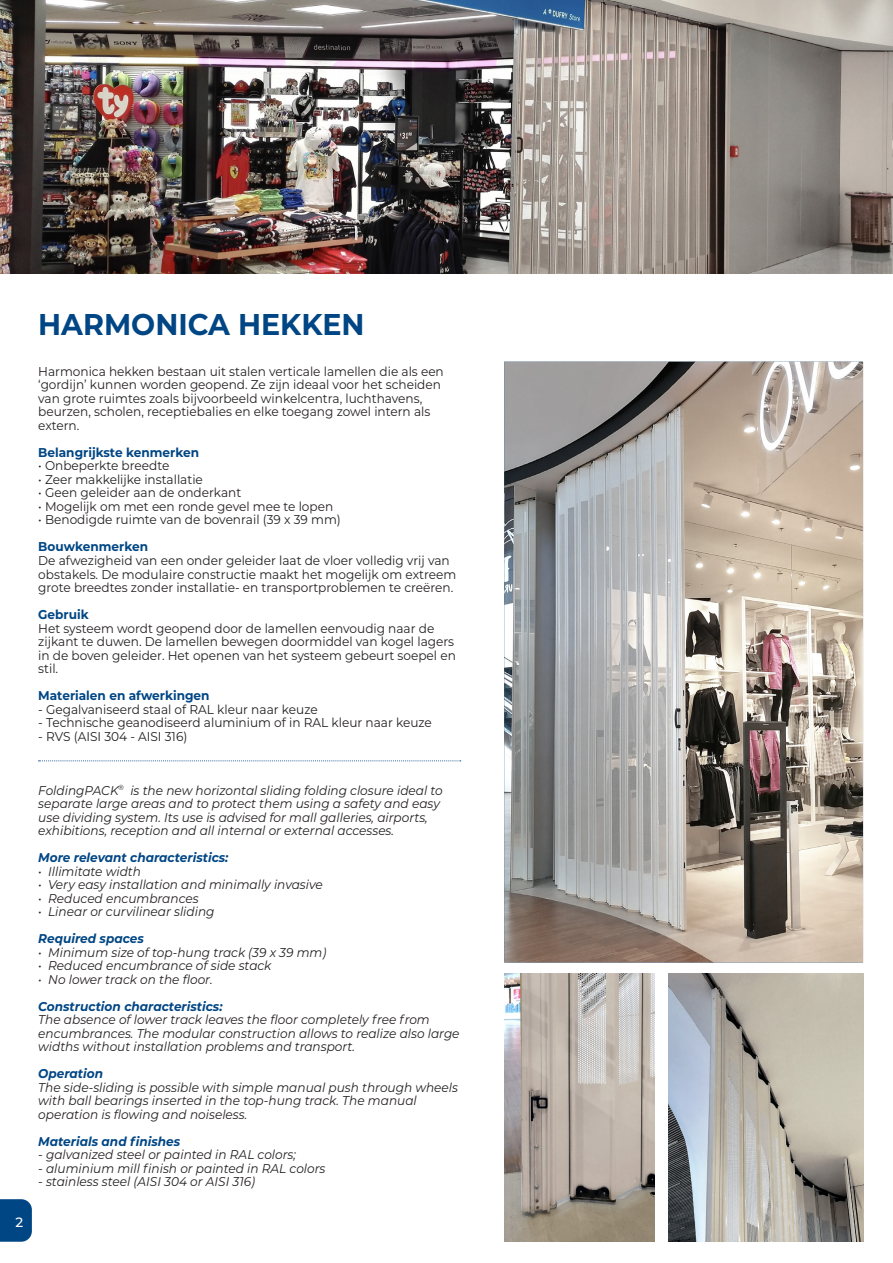
<style>
.page{position:relative;width:893px;height:1263px;background:#fff}
.page>*{position:absolute;margin:0;border:0;box-sizing:border-box;transform-origin:0 0}
.t1{font:700 30px "Montserrat";color:#004684;scale:.95 1}
.t2{font:500 13.5px "Montserrat";color:#fff}
.t3{font:12.75px/13.5px "Montserrat";color:#231f20;scale:.95 1}
.t4{font:italic 12.75px/13.5px "Montserrat";color:#231f20;scale:.95 1}
.t5{font:italic 700 12.75px "Montserrat";color:#004684;scale:.95 1}
.t6{font:700 12.75px "Montserrat";color:#004684;scale:.95 1}
</style>
<div class="page">
<svg style="left:0;top:1199px;width:32px;height:43px"></svg>
<img style="left:0;top:0;width:893px;height:274px">
<img style="left:504px;top:362px;width:359px;height:600px">
<svg style="left:39px;top:761px;width:422px;height:1px"></svg>
<img style="left:669px;top:973px;width:194px;height:269px">
<img style="left:504px;top:973px;width:151px;height:269px">
<p class="t1" style="left:38px;top:303px;width:345px">HARMONICA HEKKEN</p>
<p class="t3" style="left:38px;top:364px;width:428px">Harmonica hekken bestaan uit stalen verticale lamellen die als een ‘gordijn’ kunnen worden geopend. Ze zijn ideaal voor het scheiden van grote ruimtes zoals bijvoorbeeld winkelcentra, luchthavens, beurzen, scholen, receptiebalies en elke toegang zowel intern als extern.</p>
<p class="t6" style="left:38px;top:443px;width:171px">Belangrijkste kenmerken</p>
<p class="t3" style="left:38px;top:459px;width:140px">• Onbeperkte breedte</p>
<p class="t3" style="left:38px;top:472px;width:175px">• Zeer makkelijke installatie</p>
<p class="t3" style="left:38px;top:486px;width:215px">• Geen geleider aan de onderkant</p>
<p class="t3" style="left:38px;top:499px;width:312px">• Mogelijk om met een ronde gevel mee te lopen</p>
<p class="t3" style="left:38px;top:513px;width:320px">• Benodigde ruimte van de bovenrail (39 x 39 mm)</p>
<p class="t6" style="left:38px;top:538px;width:117px">Bouwkenmerken</p>
<p class="t3" style="left:38px;top:553px;width:435px">De afwezigheid van een onder geleider laat de vloer volledig vrij van</p>
<p class="t3" style="left:38px;top:567px;width:442px">obstakels. De modulaire constructie maakt het mogelijk om extreem grote breedtes zonder installatie- en transportproblemen te creëren.</p>
<p class="t6" style="left:38px;top:605px;width:55px">Gebruik</p>
<p class="t3" style="left:38px;top:621px;width:441px">Het systeem wordt geopend door de lamellen eenvoudig naar de zijkant te duwen. De lamellen bewegen doormiddel van kogel lagers in de boven geleider. Het openen van het systeem gebeurt soepel en stil.</p>
<p class="t6" style="left:38px;top:686px;width:182px">Materialen en afwerkingen</p>
<p class="t3" style="left:38px;top:702px;width:296px">- Gegalvaniseerd staal of RAL kleur naar keuze</p>
<p class="t3" style="left:38px;top:715px;width:416px">- Technische geanodiseerd aluminium of in RAL kleur naar keuze</p>
<p class="t3" style="left:38px;top:729px;width:158px">- RVS (AISI 304 - AISI 316)</p>
<p class="t2" style="left:16px;top:1213px;width:9px">2</p>
<p class="t4" style="left:38px;top:783px;width:427px">FoldingPACK<sup>®</sup> is the new horizontal sliding folding closure ideal to separate large areas and to protect them using a safety and easy use dividing system. Its use is advised for mall galleries, airports, exhibitions, reception and all internal or external accesses.</p>
<p class="t5" style="left:38px;top:848px;width:202px">More relevant characteristics:</p>
<p class="t4" style="left:38px;top:864px;width:110px">• Illimitate width</p>
<p class="t4" style="left:38px;top:877px;width:301px">• Very easy installation and minimally invasive</p>
<p class="t4" style="left:38px;top:891px;width:170px">• Reduced encumbrances</p>
<p class="t4" style="left:38px;top:904px;width:187px">• Linear or curvilinear sliding</p>
<p class="t5" style="left:38px;top:929px;width:113px">Required spaces</p>
<p class="t4" style="left:38px;top:945px;width:305px">• Minimum size of top-hung track (39 x 39 mm)</p>
<p class="t4" style="left:38px;top:958px;width:247px">• Reduced encumbrance of side stack</p>
<p class="t4" style="left:38px;top:972px;width:185px">• No lower track on the floor.</p>
<p class="t5" style="left:38px;top:997px;width:195px">Construction characteristics:</p>
<p class="t4" style="left:38px;top:1012px;width:445px">The absence of lower track leaves the floor completely free from encumbrances. The modular construction allows to realize also large widths without installation problems and transport.</p>
<p class="t5" style="left:38px;top:1064px;width:70px">Operation</p>
<p class="t4" style="left:38px;top:1080px;width:443px">The side-sliding is possible with simple manual push through wheels with ball bearings inserted in the top-hung track. The manual operation is flowing and noiseless.</p>
<p class="t5" style="left:38px;top:1132px;width:151px">Materials and finishes</p>
<p class="t4" style="left:38px;top:1147px;width:273px">- galvanized steel or painted in RAL colors;</p>
<p class="t4" style="left:38px;top:1161px;width:304px">- aluminium mill finish or painted in RAL colors</p>
<p class="t4" style="left:38px;top:1174px;width:230px">- stainless steel (AISI 304 or AISI 316)</p>
</div>
